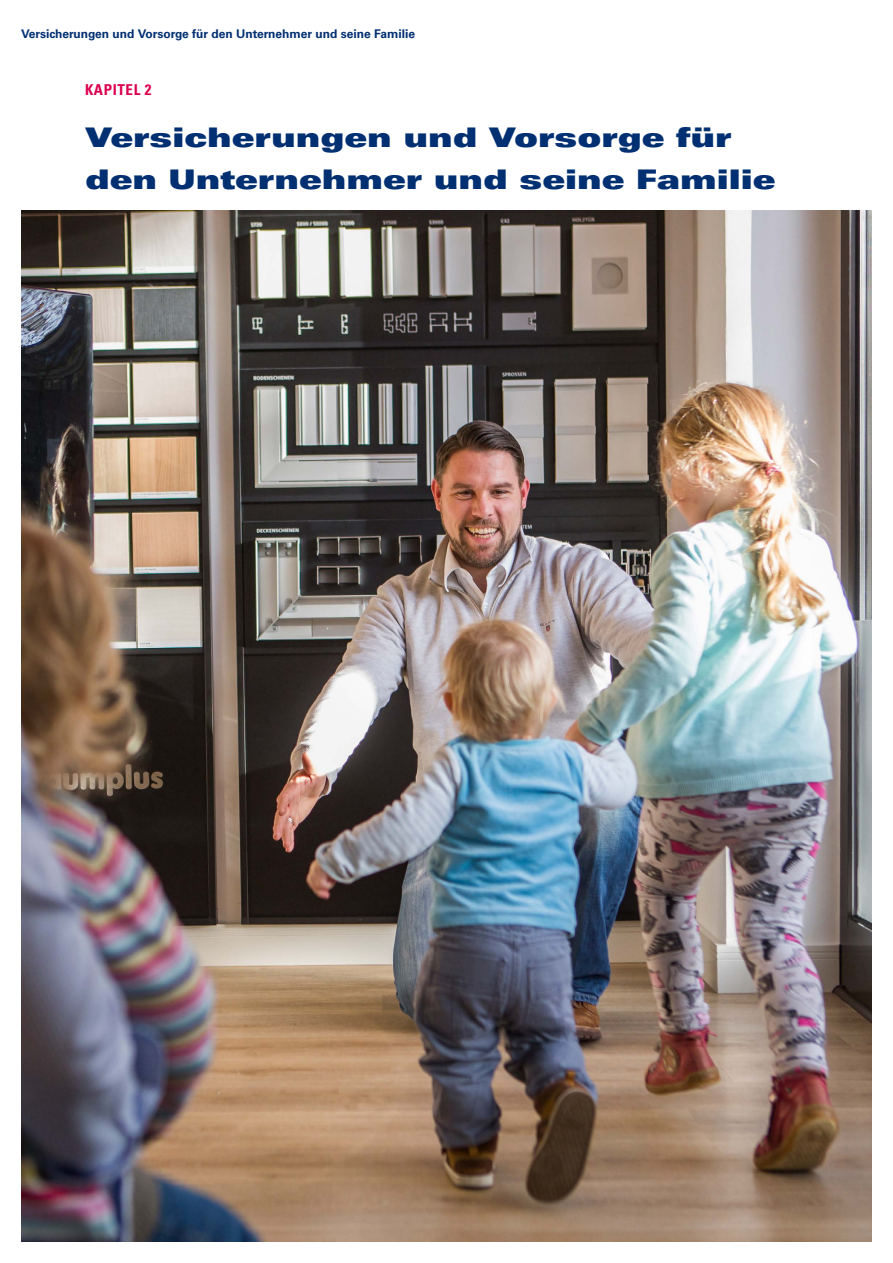
<style>
.page{position:relative;width:893px;height:1263px;background:#fff}
.page>*{position:absolute;margin:0;border:0;box-sizing:border-box;transform-origin:0 0}
._1b__Hierarchie_Kapi{font:27px/42px "Univers LT Std X Black Ex";color:#002f72}
._1a__Hierarchie_Kapi{font:700 condensed 15px "Univers LT Std";letter-spacing:.04em;color:#dc0050}
.t1{font:700 12px "Univers LT Std";color:#002f72}
</style>
<div class="page">
<img style="left:21px;top:210px;width:851px;height:1032px">
<p class="t1" style="left:21px;top:27px;width:395px">Versicherungen und Vorsorge für den Unternehmer und seine Familie</p>
<p class="_1a__Hierarchie_Kapi" style="left:85px;top:80px;width:68px">KAPITEL 2</p>
<p class="_1b__Hierarchie_Kapi" style="left:85px;top:116px;width:692px">Versicherungen und Vorsorge für den Unternehmer und seine Familie</p>
</div>
